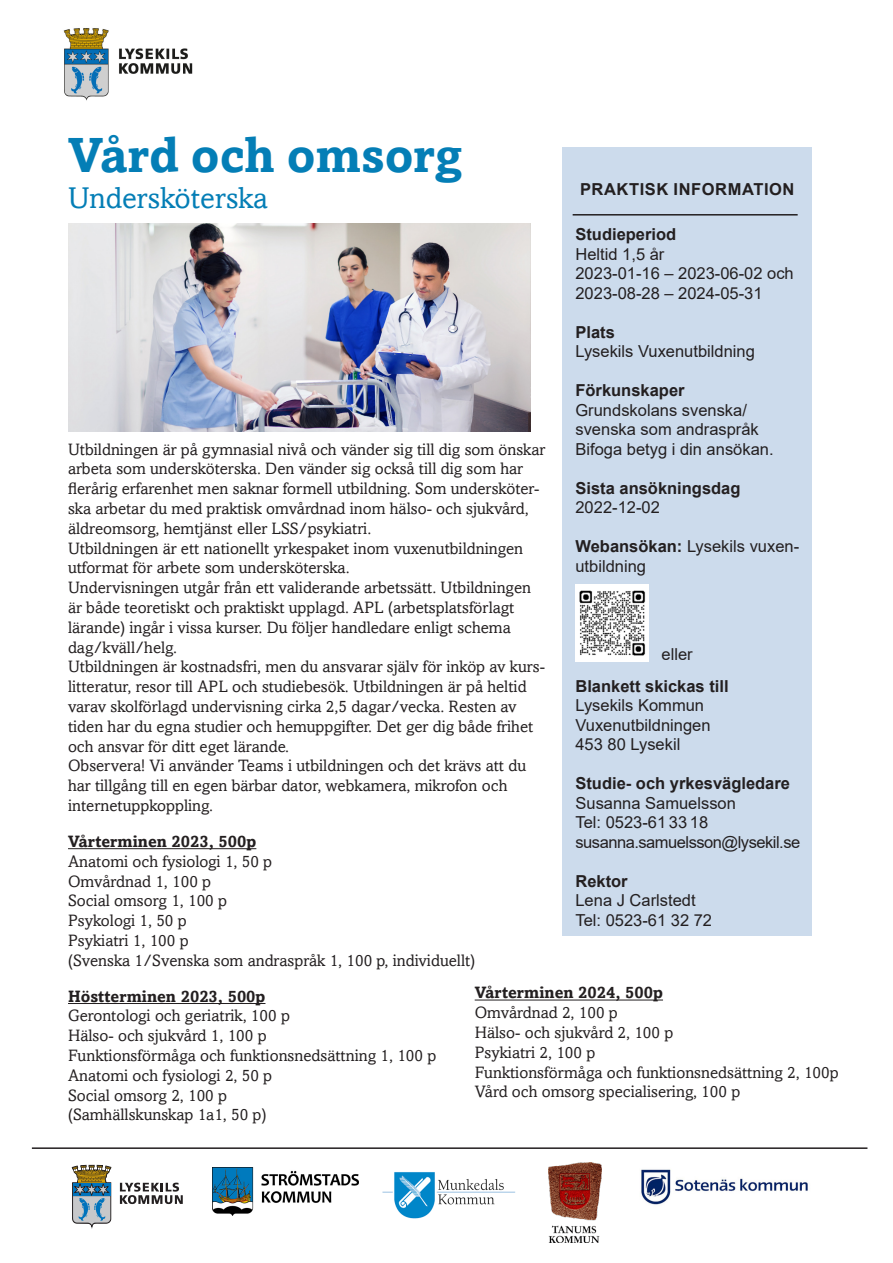
<style>
.page{position:relative;width:893px;height:1263px;background:#fff}
.page>*{position:absolute;margin:0;border:0;box-sizing:border-box;transform-origin:0 0}
.t1{font:700 49.5px "Amasis";color:#047eb6}
.t2{font:30px "Amasis";color:#047eb6}
.Brödtext_-_utan_indr{font:16.5px/19.8px "Amasis";color:#231f20}
.Informationsruta{font:16.5px/19.5px "Arial";color:#231f20}
.Informationsruta-2{font:700 16.5px "Arial";color:#231f20}
.Brödtext_-_utan_indr-2{font:700 16.5px "Amasis";color:#231f20}
.Informationsruta-3{font:16.5px/19.5px "Arial";letter-spacing:-.03em;color:#231f20}
.Informationsruta-4{font:700 16.5px "Arial";letter-spacing:.035em;color:#231f20}
.s1{font-weight:700}
</style>
<div class="page">
<div style="left:563px;top:147px;width:249px;height:788px;background:#ccdbec"></div>
<hr style="left:32px;top:1147px;width:835px;height:2px;background:#231f20">
<img style="left:68px;top:223px;width:462px;height:209px">
<img style="left:575px;top:584px;width:74px;height:77px">
<hr style="left:68px;top:848px;width:188px;height:1px;background:#231f20">
<hr style="left:68px;top:1003px;width:197px;height:1px;background:#231f20">
<hr style="left:573px;top:214px;width:225px;height:2px;background:#231f20">
<hr style="left:475px;top:1000px;width:188px;height:1px;background:#231f20">
<img style="left:382px;top:1172px;width:134px;height:47px">
<img style="left:641px;top:1169px;width:167px;height:36px">
<svg style="left:120px;top:1182px;width:63px;height:22px"></svg>
<svg style="left:72px;top:1165px;width:39px;height:62px;background:#859696"></svg>
<img style="left:213px;top:1168px;width:146px;height:47px">
<img style="left:548px;top:1162px;width:53px;height:80px">
<img style="left:63px;top:28px;width:130px;height:73px">
<p class="t1" style="left:68px;top:125px;width:396px">Vård och omsorg</p>
<p class="t2" style="left:68px;top:181px;width:201px">Undersköterska</p>
<p class="Informationsruta-4" style="left:580px;top:177px;width:216px">PRAKTISK INFORMATION</p>
<p class="Informationsruta-2" style="left:575px;top:223px;width:102px">Studieperiod</p>
<p class="Informationsruta" style="left:575px;top:244px;width:220px">Heltid 1,5 år<br>2023-01-16 – 2023-06-02 och<br>2023-08-28 – 2024-05-31</p>
<p class="Informationsruta-2" style="left:575px;top:320px;width:41px">Plats</p>
<p class="Informationsruta" style="left:575px;top:342px;width:181px">Lysekils Vuxenutbildning</p>
<p class="Informationsruta-2" style="left:575px;top:379px;width:111px">Förkunskaper</p>
<p class="Informationsruta" style="left:575px;top:400px;width:200px">Grundskolans svenska/ svenska som andraspråk<br>Bifoga betyg i din ansökan.</p>
<p class="Informationsruta-2" style="left:575px;top:476px;width:167px">Sista ansökningsdag</p>
<p class="Informationsruta" style="left:575px;top:498px;width:86px">2022-12-02</p>
<p class="Informationsruta" style="left:575px;top:537px;width:225px"><span class="s1">Webansökan:</span> Lysekils vuxen&shy;utbildning</p>
<p class="Brödtext_-_utan_indr" style="left:68px;top:439px;width:479px">Utbildningen är på gymnasial nivå och vänder sig till dig som önskar arbeta som undersköterska. Den vänder sig också till dig som har flerårig erfarenhet men saknar formell utbildning. Som undersköter&shy;ska arbetar du med praktisk omvårdnad inom hälso- och sjukvård, äldreomsorg, hemtjänst eller LSS/psykiatri.</p>
<p class="Brödtext_-_utan_indr" style="left:68px;top:538px;width:457px">Utbildningen är ett nationellt yrkespaket inom vuxenutbildningen utformat för arbete som undersköterska.</p>
<p class="Brödtext_-_utan_indr" style="left:68px;top:578px;width:478px">Undervisningen utgår från ett validerande arbetssätt. Utbildningen är både teoretiskt och praktiskt upplagd. APL (arbetsplatsförlagt lärande) ingår i vissa kurser. Du följer handledare enligt schema dag/kväll/helg.<br>Utbildningen är kostnadsfri, men du ansvarar själv för inköp av kurs&shy;litteratur, resor till APL och studiebesök. Utbildningen är på heltid varav skolförlagd undervisning cirka 2,5 dagar/vecka. Resten av tiden har du egna studier och hemuppgifter. Det ger dig både frihet och ansvar för ditt eget lärande.</p>
<p class="Brödtext_-_utan_indr" style="left:68px;top:756px;width:460px">Observera! Vi använder Teams i utbildningen och det krävs att du har tillgång till en egen bärbar dator, webkamera, mikrofon och internetuppkoppling.</p>
<p class="Brödtext_-_utan_indr-2" style="left:68px;top:831px;width:190px">Vårterminen 2023, 500p</p>
<p class="Brödtext_-_utan_indr" style="left:68px;top:851px;width:206px">Anatomi och fysiologi 1, 50 p</p>
<p class="Brödtext_-_utan_indr" style="left:68px;top:871px;width:145px">Omvårdnad 1, 100 p</p>
<p class="Brödtext_-_utan_indr" style="left:68px;top:891px;width:161px">Social omsorg 1, 100 p</p>
<p class="Brödtext_-_utan_indr" style="left:68px;top:911px;width:120px">Psykologi 1, 50 p</p>
<p class="Brödtext_-_utan_indr" style="left:68px;top:930px;width:122px">Psykiatri 1, 100 p</p>
<p class="Brödtext_-_utan_indr" style="left:68px;top:950px;width:409px">(Svenska 1/Svenska som andraspråk 1, 100 p, individuellt)</p>
<p class="Brödtext_-_utan_indr-2" style="left:68px;top:986px;width:199px">Höstterminen 2023, 500p</p>
<p class="Brödtext_-_utan_indr" style="left:68px;top:1006px;width:223px">Gerontologi och geriatrik, 100 p</p>
<p class="Brödtext_-_utan_indr" style="left:68px;top:1026px;width:200px">Hälso- och sjukvård 1, 100 p</p>
<p class="Brödtext_-_utan_indr" style="left:68px;top:1045px;width:370px">Funktionsförmåga och funktionsnedsättning 1, 100 p</p>
<p class="Brödtext_-_utan_indr" style="left:68px;top:1065px;width:206px">Anatomi och fysiologi 2, 50 p</p>
<p class="Brödtext_-_utan_indr" style="left:68px;top:1085px;width:161px">Social omsorg 2, 100 p</p>
<p class="Brödtext_-_utan_indr" style="left:68px;top:1105px;width:200px">(Samhällskunskap 1a1, 50 p)</p>
<p class="Informationsruta" style="left:662px;top:645px;width:33px">eller</p>
<p class="Informationsruta-2" style="left:575px;top:674px;width:155px">Blankett skickas till</p>
<p class="Informationsruta" style="left:575px;top:696px;width:130px">Lysekils Kommun</p>
<p class="Informationsruta" style="left:575px;top:715px;width:137px">Vuxenutbildningen</p>
<p class="Informationsruta" style="left:575px;top:735px;width:106px">453 80 Lysekil</p>
<p class="Informationsruta-2" style="left:575px;top:772px;width:216px">Studie- och yrkesvägledare</p>
<p class="Informationsruta" style="left:575px;top:793px;width:162px">Susanna Samuelsson</p>
<p class="Informationsruta-3" style="left:575px;top:813px;width:226px">Tel: 0523-61 33 18 susanna.samuelsson@lysekil.se</p>
<p class="Informationsruta-2" style="left:575px;top:869px;width:54px">Rektor</p>
<p class="Informationsruta" style="left:575px;top:891px;width:122px">Lena J Carlstedt</p>
<p class="Informationsruta" style="left:575px;top:910px;width:138px">Tel: 0523-61 32 72</p>
<p class="Brödtext_-_utan_indr-2" style="left:475px;top:983px;width:190px">Vårterminen 2024, 500p</p>
<p class="Brödtext_-_utan_indr" style="left:475px;top:1003px;width:145px">Omvårdnad 2, 100 p</p>
<p class="Brödtext_-_utan_indr" style="left:475px;top:1022px;width:200px">Hälso- och sjukvård 2, 100 p</p>
<p class="Brödtext_-_utan_indr" style="left:475px;top:1042px;width:122px">Psykiatri 2, 100 p</p>
<p class="Brödtext_-_utan_indr" style="left:475px;top:1062px;width:365px">Funktionsförmåga och funktionsnedsättning 2, 100p</p>
<p class="Brödtext_-_utan_indr" style="left:475px;top:1082px;width:267px">Vård och omsorg specialisering, 100 p</p>
</div>
